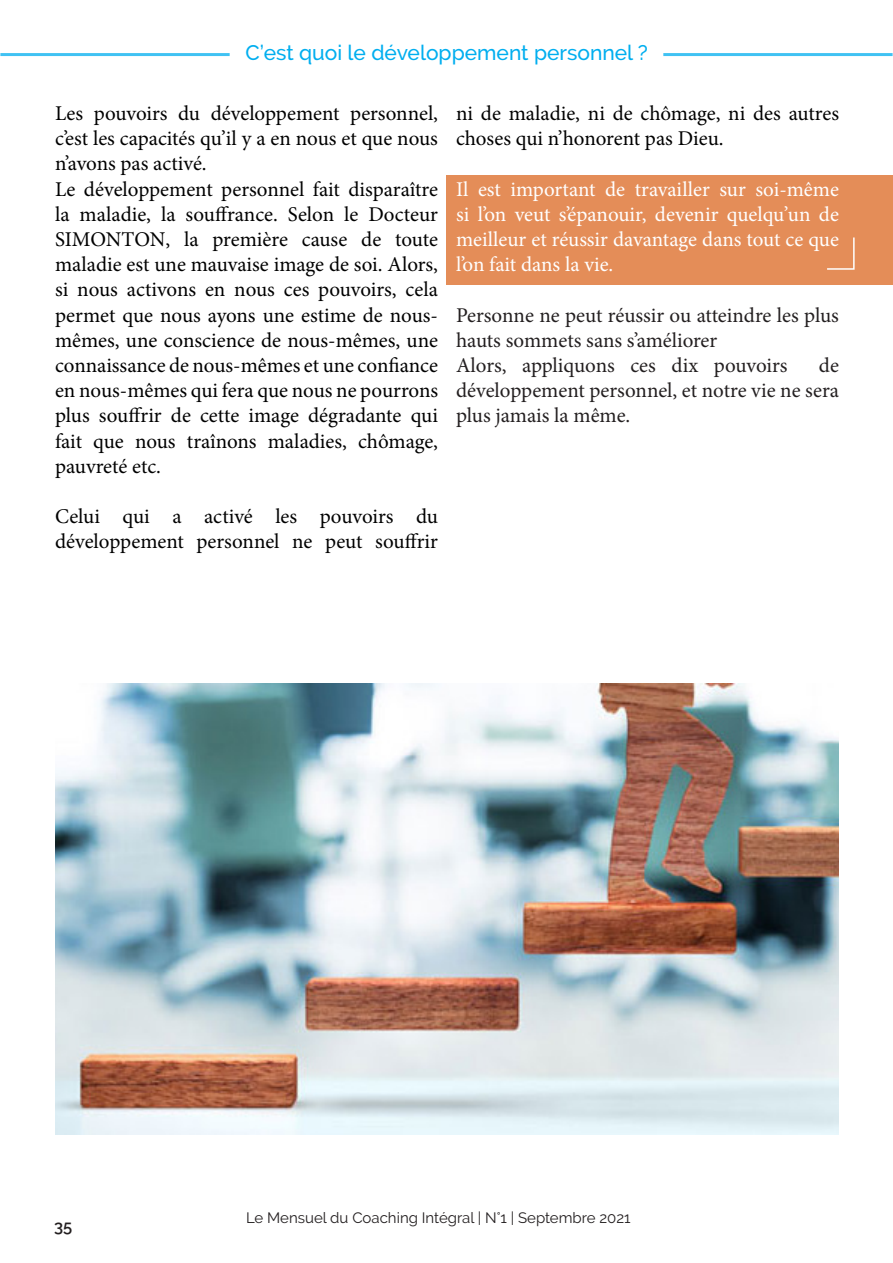
<style>
.page{position:relative;width:893px;height:1263px;background:#fff}
.page>*{position:absolute;margin:0;border:0;box-sizing:border-box;transform-origin:0 0}
.t1{font:21px/25.2px "Minion Pro";letter-spacing:-.005em;color:#000;text-align:justify}
.t2{font:21px/25.2px "Minion Pro";letter-spacing:-.005em;color:#231f20}
.t3{font:21px/25.2px "Minion Pro";color:#fff;text-align:justify}
.t4{font:500 21px "Raleway";color:#00aeef}
.t5{font:600 16.5px "Raleway";color:#231f20}
.t6{font:15px "Raleway";color:#231f20}
</style>
<div class="page">
<div style="left:446px;top:175px;width:447px;height:109px;background:#e48d58"></div>
<hr style="left:0;top:53px;width:230px;height:3px;background:#00aeef">
<hr style="left:663px;top:53px;width:230px;height:3px;background:#00aeef">
<img style="left:55px;top:684px;width:784px;height:450px">
<svg style="left:827px;top:237px;width:28px;height:33px"></svg>
<p class="t4" style="left:246px;top:40px;width:404px">C’est quoi le développement personnel ?</p>
<p class="t1" style="left:55px;top:101px;width:384px">Les pouvoirs du développement personnel, c’est les capacités qu’il y a en nous et que nous n’avons pas activé.</p>
<p class="t1" style="left:55px;top:176px;width:384px">Le développement personnel fait disparaître la maladie, la souffrance. Selon le Docteur SIMONTON, la première cause de toute maladie est une mauvaise image de soi. Alors, si nous activons en nous ces pouvoirs, cela permet que nous ayons une estime de nous&shy;mêmes, une conscience de nous-mêmes, une connaissance de nous-mêmes et une confiance en nous-mêmes qui fera que nous ne pourrons plus souffrir de cette image dégradante qui fait que nous traînons maladies, chômage, pauvreté etc.</p>
<p class="t1" style="left:55px;top:504px;width:384px">Celui qui a activé les pouvoirs du développement personnel ne peut souffrir</p>
<p class="t1" style="left:456px;top:101px;width:384px">ni de maladie, ni de chômage, ni des autres choses qui n’honorent pas Dieu.</p>
<p class="t3" style="left:456px;top:176px;width:384px">Il est important de travailler sur soi-même si l’on veut s’épanouir, devenir quelqu’un de meilleur et réussir davantage dans tout ce que l’on fait dans la vie.</p>
<p class="t2" style="left:456px;top:302px;width:384px">Personne ne peut réussir ou atteindre les plus hauts sommets sans s’améliorer</p>
<p class="t2" style="left:456px;top:353px;width:333px">Alors, appliquons ces dix pouvoirs</p>
<p class="t2" style="left:456px;top:353px;width:384px;text-align:justify;text-indent:363px">de développement personnel, et notre vie ne sera plus jamais la même.</p>
<p class="t5" style="left:54px;top:1216px;width:20px">35</p>
<p class="t6" style="left:246px;top:1209px;width:386px">Le Mensuel du Coaching Intégral | N°1 | Septembre 2021</p>
</div>
